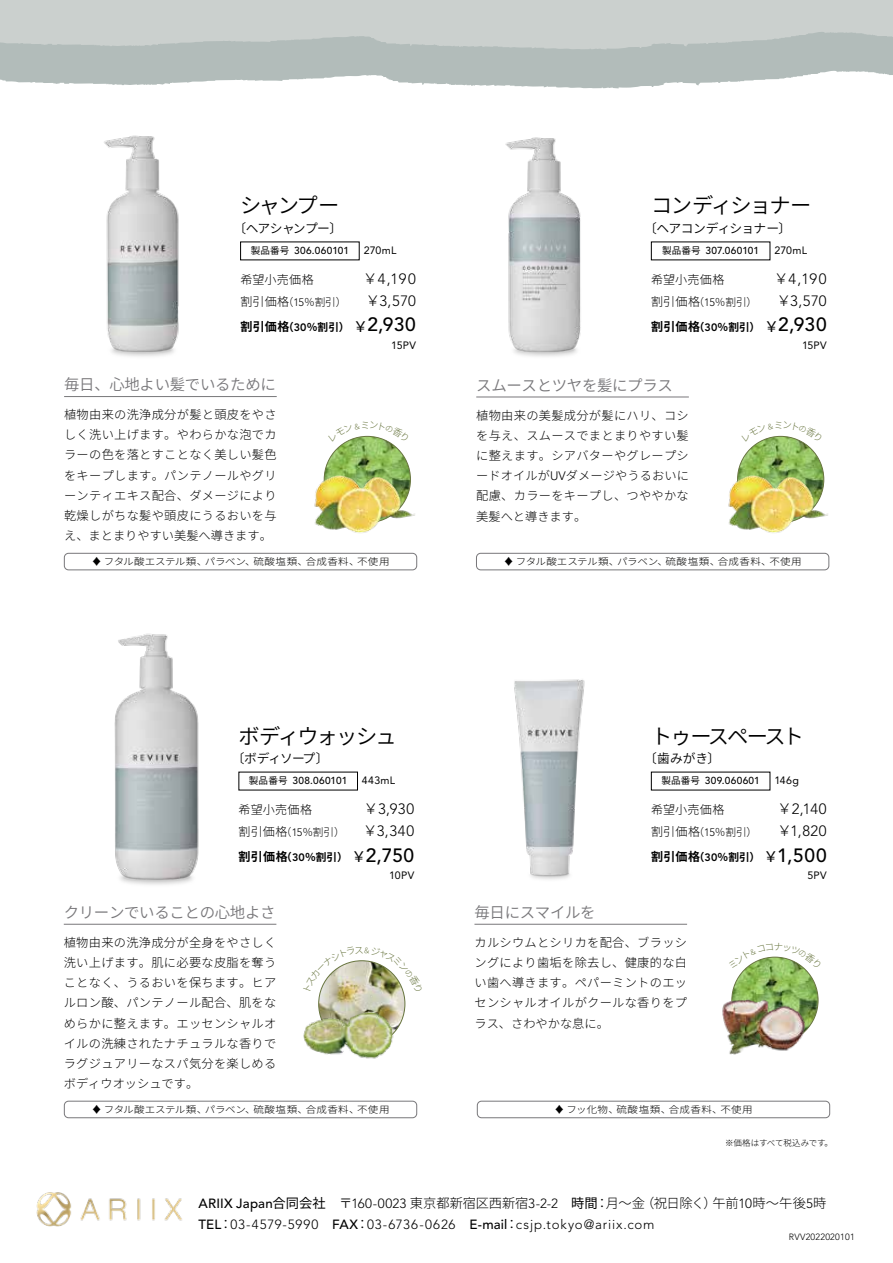
<style>
.page{position:relative;width:893px;height:1263px;background:#fff}
.page>*{position:absolute;margin:0;border:0;box-sizing:border-box;transform-origin:0 0}
.t1{font:21.3px "Source Han Sans JP";letter-spacing:-.095em;color:#000}
.t2{font:21.3px "Source Han Sans JP";letter-spacing:-.075em;color:#000}
.t3{font:15.45px "Source Han Sans JP";letter-spacing:-.02em;color:#78777a}
.t4{font:300 14.85px "Avenir LT Std";letter-spacing:.03em;color:#000}
.t5{font:300 13.35px "Source Han Sans JP";letter-spacing:-.015em;color:#000}
.t6{font:300 13.35px "Avenir LT Std";letter-spacing:.065em;color:#000}
.t7{font:12.75px "Source Han Sans JP";letter-spacing:-.055em;color:#000}
.t8{font:300 12.15px/20.2px "Source Han Sans JP";letter-spacing:.025em;color:#000;text-align:justify}
.t9{font:300 12px "Source Han Sans JP";letter-spacing:.02em;color:#000}
.t10{font:700 10.65px "Source Han Sans JP";color:#000}
.t11{font:300 10.65px "Source Han Sans JP";letter-spacing:-.01em;color:#000}
.t12{font:10.65px "Avenir LT Std";letter-spacing:.02em;color:#000}
.t13{font:500 10.05px "Avenir LT Std";letter-spacing:.03em;color:#000}
.t14{font:500 10.05px "Avenir LT Std";letter-spacing:.005em;color:#000}
.t15{font:300 9.6px "Source Han Sans JP";letter-spacing:.02em;color:#000;scale:1.1 1}
.t16{font:300 9px "Avenir LT Std";letter-spacing:.025em;color:#000}
.t17{font:300 8.55px "Source Han Sans JP";letter-spacing:-.01em;color:#000}
.s1{font-family:"Source Han Sans JP";font-weight:400;font-size:9.6px}
.s2{font-family:"Source Han Sans JP"}
.s3{font-size:12px}
.s4{font-family:"Avenir LT Std"}
.s5{font-family:"Avenir LT Std";font-weight:800}
.s6{font-weight:400;font-size:14.85px;color:#000100}
.s7{font-family:"Avenir LT Std";font-weight:500;font-size:19.2px;color:#000100}
.s8{font-size:14.85px}
.s9{font-family:"Avenir LT Std";font-size:14.85px}
.s10{font-family:"Avenir LT Std";font-weight:500}
.s11{font-weight:400}
.s12{font-weight:500}
</style>
<div class="page">
<svg style="left:0;top:52px;width:893px;height:37px;fill:#b2bcba"></svg>
<svg style="left:0;top:0;width:893px;height:52px;background:#c6ccca"></svg>
<img style="left:732px;top:957px;width:86px;height:86px;border-radius:43px">
<img style="left:514px;top:679px;width:71px;height:201px">
<img style="left:505px;top:137px;width:76px;height:220px">
<img style="left:104px;top:135px;width:138px;height:222px">
<img style="left:114px;top:633px;width:142px;height:252px">
<img style="left:722px;top:989px;width:86px;height:66px">
<img style="left:303px;top:992px;width:99px;height:67px">
<img style="left:324px;top:436px;width:86px;height:87px;border-radius:43px">
<img style="left:314px;top:466px;width:101px;height:67px">
<img style="left:738px;top:436px;width:86px;height:87px;border-radius:43px">
<img style="left:728px;top:466px;width:100px;height:67px">
<hr style="left:64px;top:396px;width:213px;height:1px;background:#78777a">
<hr style="left:476px;top:397px;width:213px;height:1px;background:#78777a">
<hr style="left:474px;top:924px;width:213px;height:1px;background:#78777a">
<hr style="left:64px;top:924px;width:212px;height:1px;background:#78777a">
<img style="left:36px;top:1192px;width:146px;height:35px">
<div style="left:64px;top:553px;width:353px;height:17px;border:1px solid #78777a;border-radius:4px"></div>
<div style="left:64px;top:1101px;width:353px;height:17px;border:1px solid #78777a;border-radius:4px"></div>
<div style="left:477px;top:1101px;width:353px;height:17px;border:1px solid #78777a;border-radius:4px"></div>
<div style="left:476px;top:553px;width:353px;height:17px;border:1px solid #78777a;border-radius:4px"></div>
<svg style="left:744px;top:956px;width:62px;height:13px"></svg>
<svg style="left:320px;top:960px;width:84px;height:32px"></svg>
<svg style="left:345px;top:435px;width:45px;height:7px"></svg>
<svg style="left:758px;top:435px;width:45px;height:7px"></svg>
<h1 class="t1" style="left:240px;top:194px;width:101px">シャンプー</h1>
<p class="t7" style="left:233px;top:221px;width:110px">〔ヘアシャンプー〕</p>
<p class="t13" style="left:251px;top:245px;width:100px"><span class="s1">製品番号</span> 306.060101</p>
<p class="t12" style="left:364px;top:244px;width:34px">270mL</p>
<p class="t9" style="left:240px;top:272px;width:75px">希望小売価格</p>
<p class="t4" style="left:363px;top:270px;width:54px"><span class="s2">￥</span>4,190</p>
<p class="t11" style="left:240px;top:296px;width:108px"><span class="s3">割引価格</span>（<span class="s4">15</span>％割引）</p>
<p class="t4" style="left:366px;top:292px;width:52px"><span class="s2">￥</span>3,570</p>
<p class="t10" style="left:240px;top:321px;width:177px"><span class="s3">割引価格</span>（<span class="s5">30</span>％割引）<span class="s6">￥</span><span class="s7">2,930</span></p>
<p class="t12" style="left:391px;top:339px;width:26px">15PV</p>
<p class="t3" style="left:64px;top:376px;width:213px">毎日、心地よい髪でいるために</p>
<p class="t8" style="left:64px;top:405px;width:214px">植物由来の洗浄成分が髪と頭皮をやさしく洗い上げます。やわらかな泡でカラーの色を落とすことなく美しい髪色をキープします。パンテノールやグリーンティエキス配合、ダメージにより乾燥しがちな髪や頭皮にうるおいを与え、まとまりやすい美髪へ導きます。</p>
<p class="t15" style="left:91px;top:556px;width:273px">♦ フタル酸エステル類、パラベン、硫酸塩類、合成香料、不使用</p>
<h1 class="t2" style="left:651px;top:194px;width:162px">コンディショナー</h1>
<p class="t7" style="left:644px;top:221px;width:148px">〔ヘアコンディショナー〕</p>
<p class="t14" style="left:662px;top:245px;width:99px"><span class="s1">製品番号</span> 307.060101</p>
<p class="t12" style="left:774px;top:244px;width:34px">270mL</p>
<p class="t9" style="left:651px;top:272px;width:75px">希望小売価格</p>
<p class="t4" style="left:774px;top:270px;width:54px"><span class="s2">￥</span>4,190</p>
<p class="t11" style="left:651px;top:296px;width:108px"><span class="s3">割引価格</span>（<span class="s4">15</span>％割引）</p>
<p class="t4" style="left:776px;top:292px;width:52px"><span class="s2">￥</span>3,570</p>
<p class="t10" style="left:651px;top:321px;width:177px"><span class="s3">割引価格</span>（<span class="s5">30</span>％割引）<span class="s6">￥</span><span class="s7">2,930</span></p>
<p class="t12" style="left:802px;top:339px;width:26px">15PV</p>
<p class="t3" style="left:476px;top:376px;width:198px">スムースとツヤを髪にプラス</p>
<p class="t8" style="left:476px;top:405px;width:214px">植物由来の美髪成分が髪にハリ、コシを与え、スムースでまとまりやすい髪に整えます。シアバターやグレープシードオイルが<span class="s4">UV</span>ダメージやうるおいに配慮、カラーをキープし、つややかな美髪へと導きます。</p>
<p class="t15" style="left:504px;top:556px;width:273px">♦ フタル酸エステル類、パラベン、硫酸塩類、合成香料、不使用</p>
<h1 class="t1" style="left:239px;top:724px;width:160px">ボディウォッシュ</h1>
<p class="t7" style="left:232px;top:751px;width:98px">〔ボディソープ〕</p>
<p class="t13" style="left:249px;top:775px;width:100px"><span class="s1">製品番号</span> 308.060101</p>
<p class="t12" style="left:362px;top:774px;width:35px">443mL</p>
<p class="t9" style="left:239px;top:803px;width:75px">希望小売価格</p>
<p class="t4" style="left:363px;top:800px;width:52px"><span class="s2">￥</span>3,930</p>
<p class="t11" style="left:239px;top:826px;width:177px"><span class="s3">割引価格</span>（<span class="s4">15</span>％割引） <span class="s8">￥</span><span class="s9">3,340</span></p>
<p class="t10" style="left:239px;top:851px;width:177px"><span class="s3">割引価格</span>（<span class="s5">30</span>％割引）<span class="s6">￥</span><span class="s7">2,750</span></p>
<p class="t12" style="left:389px;top:869px;width:27px">10PV</p>
<p class="t3" style="left:64px;top:904px;width:213px">クリーンでいることの心地よさ</p>
<p class="t8" style="left:64px;top:932px;width:214px">植物由来の洗浄成分が全身をやさしく洗い上げます。肌に必要な皮脂を奪うことなく、うるおいを保ちます。ヒアルロン酸、パンテノール配合、肌をなめらかに整えます。エッセンシャルオイルの洗練されたナチュラルな香りでラグジュアリーなスパ気分を楽しめるボディウオッシュです。</p>
<h1 class="t1" style="left:651px;top:724px;width:154px">トゥースペースト</h1>
<p class="t7" style="left:644px;top:751px;width:77px">〔歯みがき〕</p>
<p class="t13" style="left:661px;top:775px;width:100px"><span class="s1">製品番号</span> 309.060601</p>
<p class="t12" style="left:774px;top:774px;width:26px">146g</p>
<p class="t9" style="left:651px;top:803px;width:75px">希望小売価格</p>
<p class="t4" style="left:777px;top:800px;width:51px"><span class="s2">￥</span>2,140</p>
<p class="t11" style="left:651px;top:826px;width:108px"><span class="s3">割引価格</span>（<span class="s4">15</span>％割引）</p>
<p class="t4" style="left:777px;top:822px;width:51px"><span class="s2">￥</span>1,820</p>
<p class="t10" style="left:651px;top:851px;width:177px"><span class="s3">割引価格</span>（<span class="s5">30</span>％割引）<span class="s6">￥</span><span class="s7">1,500</span></p>
<p class="t12" style="left:807px;top:869px;width:21px">5PV</p>
<p class="t3" style="left:474px;top:904px;width:123px">毎日にスマイルを</p>
<p class="t8" style="left:474px;top:932px;width:214px">カルシウムとシリカを配合、ブラッシングにより歯垢を除去し、健康的な白い歯へ導きます。ペパーミントのエッセンシャルオイルがクールな香りをプラス、さわやかな息に。</p>
<p class="t15" style="left:91px;top:1104px;width:273px">♦ フタル酸エステル類、パラベン、硫酸塩類、合成香料、不使用</p>
<p class="t15" style="left:554px;top:1104px;width:182px">♦ フッ化物、硫酸塩類、合成香料、不使用</p>
<p class="t17" style="left:725px;top:1138px;width:109px">※価格はすべて税込みです。</p>
<p class="t5" style="left:198px;top:1195px;width:630px"><span class="s10">ARIIX Japan</span><span class="s11">合同会社</span>　〒<span class="s4">160-0023</span> 東京都新宿区西新宿<span class="s4">3-2-2</span> <span class="s11">時間</span>：月～金（祝日除く）午前<span class="s4">10</span>時～午後<span class="s4">5</span>時</p>
<p class="t6" style="left:198px;top:1216px;width:458px"><span class="s12">TEL</span><span class="s2">：</span>03-4579-5990 <span class="s12">FAX</span><span class="s2">：</span>03-6736-0626 <span class="s12">E-mail</span><span class="s2">：</span>csjp.tokyo@ariix.com</p>
<p class="t16" style="left:789px;top:1232px;width:67px">RVV2022020101</p>
</div>
